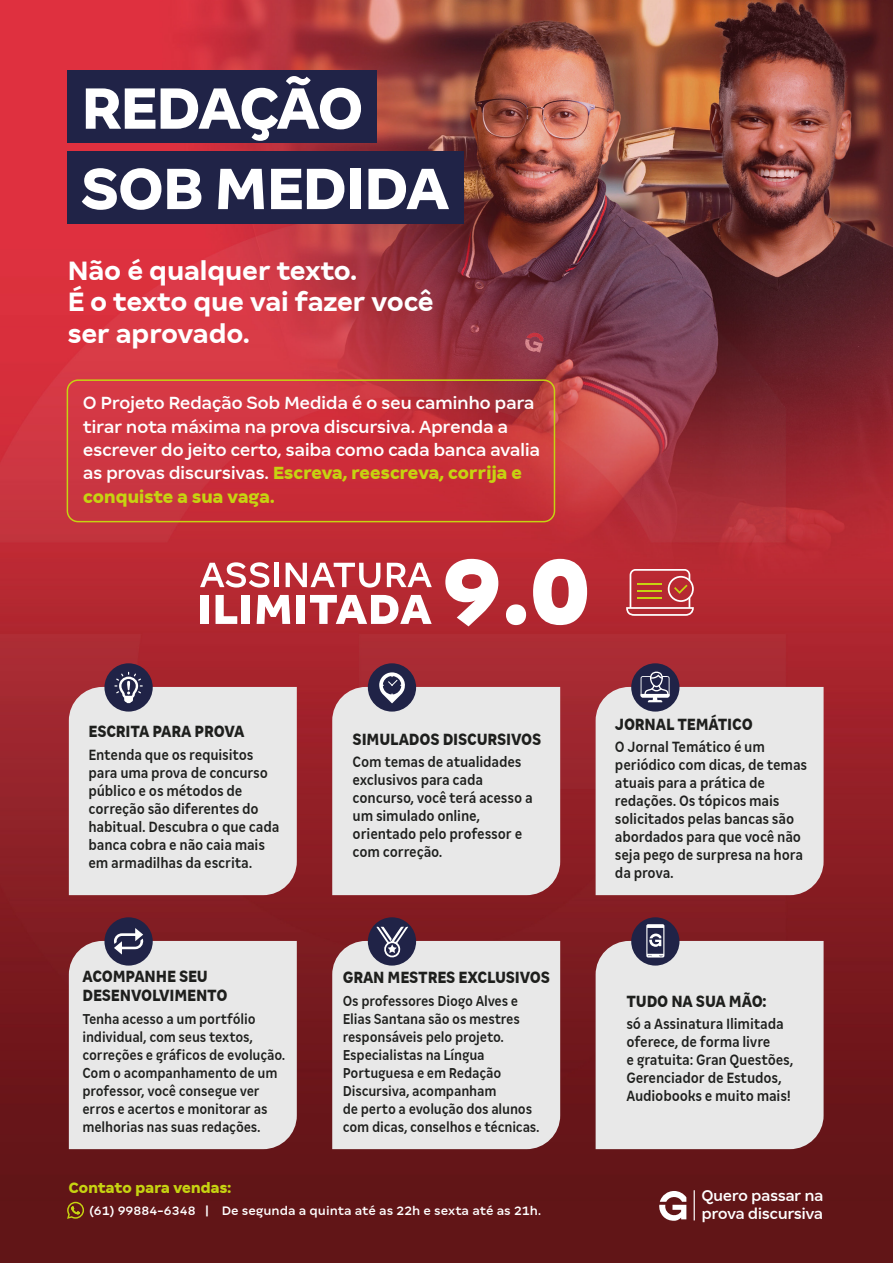
<style>
.page{position:relative;width:893px;height:1263px;background:#fff}
.page>*{position:absolute;margin:0;border:0;box-sizing:border-box;transform-origin:0 0}
.t1{font:800 64.5px/80.4px "Margem";letter-spacing:-.035em;color:#fff}
.t2{font:700 29.4px/31.5px "Margem";letter-spacing:-.025em;color:#fff}
.t3{font:500 19.5px/23.4px "Margem";letter-spacing:-.025em;color:#fff}
.t4{font:800 condensed 18px/19.5px "Margem";letter-spacing:-.01em;color:#1e1f1d}
.t5{font:500 17.1px/17.4px "Margem";letter-spacing:-.03em;color:#fff}
.t6{font:500 condensed 16.5px/18px "Margem";letter-spacing:-.01em;color:#1e1f1d}
.t7{font:800 16.35px "Margem";letter-spacing:-.025em;color:#c6d311}
.t8{font:500 condensed 15.9px/18px "Margem";letter-spacing:-.01em;color:#1e1f1d}
.t9{font:500 13.65px "Margem";color:#fff}
.s1{font-weight:800;color:#c6d311}
</style>
<div class="page">
<img style="left:0;top:0;width:893px;height:1263px">
<svg style="left:445px;top:559px;width:53px;height:67px"></svg>
<svg style="left:506px;top:604px;width:20px;height:21px"></svg>
<svg style="left:533px;top:559px;width:54px;height:66px"></svg>
<svg style="left:200px;top:562px;width:69px;height:25px"></svg>
<div style="left:274px;top:563px;width:5px;height:24px;background:#fff"></div>
<svg style="left:286px;top:563px;width:94px;height:24px"></svg>
<svg style="left:387px;top:563px;width:45px;height:24px"></svg>
<div style="left:200px;top:595px;width:8px;height:29px;background:#fff"></div>
<svg style="left:216px;top:595px;width:21px;height:29px"></svg>
<div style="left:242px;top:595px;width:8px;height:29px;background:#fff"></div>
<svg style="left:257px;top:595px;width:33px;height:29px"></svg>
<div style="left:297px;top:595px;width:8px;height:29px;background:#fff"></div>
<svg style="left:310px;top:595px;width:122px;height:29px"></svg>
<svg style="left:626px;top:569px;width:68px;height:47px;background:#c35853"></svg>
<div style="left:69px;top:687px;width:228px;height:208px;background:#e8e8e8"></div>
<div style="left:104px;top:663px;width:49px;height:48px;background:#202347;border-radius:50%"></div>
<svg style="left:114px;top:672px;width:29px;height:31px"></svg>
<div style="left:332px;top:687px;width:228px;height:208px;background:#e8e8e8"></div>
<div style="left:368px;top:663px;width:48px;height:48px;background:#202347;border-radius:50%"></div>
<svg style="left:379px;top:672px;width:26px;height:31px"></svg>
<div style="left:596px;top:687px;width:228px;height:208px;background:#e8e8e8"></div>
<div style="left:631px;top:663px;width:48px;height:48px;background:#202347;border-radius:50%"></div>
<svg style="left:641px;top:672px;width:28px;height:30px"></svg>
<div style="left:69px;top:941px;width:228px;height:208px;background:#e8e8e8"></div>
<div style="left:104px;top:917px;width:49px;height:48px;background:#202347;border-radius:50%"></div>
<svg style="left:114px;top:928px;width:30px;height:26px"></svg>
<div style="left:332px;top:941px;width:228px;height:208px;background:#e8e8e8"></div>
<div style="left:368px;top:917px;width:48px;height:48px;background:#202347;border-radius:50%"></div>
<svg style="left:376px;top:926px;width:32px;height:32px"></svg>
<div style="left:596px;top:941px;width:228px;height:208px;background:#e8e8e8"></div>
<div style="left:631px;top:917px;width:48px;height:48px;background:#202347;border-radius:50%"></div>
<svg style="left:646px;top:924px;width:18px;height:33px"></svg>
<svg style="left:67px;top:1202px;width:17px;height:17px"></svg>
<hr style="left:694px;top:1190px;width:1px;height:30px;background:#fff">
<svg style="left:659px;top:1191px;width:27px;height:30px"></svg>
<div style="left:67px;top:70px;width:309px;height:73px;background:#202347"></div>
<div style="left:67px;top:151px;width:397px;height:73px;background:#202347"></div>
<div style="left:67px;top:379px;width:488px;height:143px;border:2px solid #c6d311;border-radius:11px"></div>
<h1 class="t1" style="left:81px;top:67px;width:370px">REDAÇÃO<br>SOB MEDIDA</h1>
<h2 class="t2" style="left:67px;top:254px;width:368px">Não é qualquer texto.<br>É o texto que vai fazer você ser aprovado.</h2>
<p class="t3" style="left:83px;top:391px;width:459px">O Projeto Redação Sob Medida é o seu caminho para tirar nota máxima na prova discursiva. Aprenda a escrever do jeito certo, saiba como cada banca avalia as provas discursivas. <span class="s1">Escreva, reescreva, corrija e conquiste a sua vaga.</span></p>
<p class="t4" style="left:88px;top:721px;width:157px">ESCRITA PARA PROVA</p>
<p class="t6" style="left:88px;top:745px;width:192px">Entenda que os requisitos para uma prova de concurso público e os métodos de correção são diferentes do habitual. Descubra o que cada banca cobra e não caia mais em armadilhas da escrita.</p>
<p class="t4" style="left:353px;top:729px;width:190px">SIMULADOS DISCURSIVOS</p>
<p class="t6" style="left:353px;top:753px;width:182px">Com temas de atualidades exclusivos para cada concurso, você terá acesso a um simulado online, orientado pelo professor e com correção.</p>
<p class="t4" style="left:615px;top:714px;width:139px">JORNAL TEMÁTICO</p>
<p class="t6" style="left:615px;top:738px;width:194px">O Jornal Temático é um periódico com dicas, de temas atuais para a prática de redações. Os tópicos mais solicitados pelas bancas são abordados para que você não seja pego de surpresa na hora da prova.</p>
<p class="t4" style="left:82px;top:966px;width:147px">ACOMPANHE SEU<br>DESENVOLVIMENTO</p>
<p class="t8" style="left:82px;top:1010px;width:204px">Tenha acesso a um portfólio individual, com seus textos, correções e gráficos de evolução.<br>Com o acompanhamento de um professor, você consegue ver erros e acertos e monitorar as melhorias nas suas redações.</p>
<p class="t4" style="left:343px;top:968px;width:209px">GRAN MESTRES EXCLUSIVOS</p>
<p class="t8" style="left:343px;top:992px;width:198px">Os professores Diogo Alves e<br>Elias Santana são os mestres responsáveis pelo projeto.<br>Especialistas na Língua<br>Portuguesa e em Redação<br>Discursiva, acompanham<br>de perto a evolução dos alunos com dicas, conselhos e técnicas.</p>
<p class="t4" style="left:626px;top:991px;width:142px">TUDO NA SUA MÃO:</p>
<p class="t6" style="left:626px;top:1015px;width:168px">só a Assinatura Ilimitada oferece, de forma livre<br>e gratuita: Gran Questões,<br>Gerenciador de Estudos,<br>Audiobooks e muito mais!</p>
<p class="t7" style="left:69px;top:1178px;width:165px">Contato para vendas:</p>
<p class="t9" style="left:89px;top:1202px;width:454px">(61) 99884-6348 | De segunda a quinta até as 22h e sexta até as 21h.</p>
<p class="t5" style="left:702px;top:1187px;width:123px">Quero passar na prova discursiva</p>
</div>
